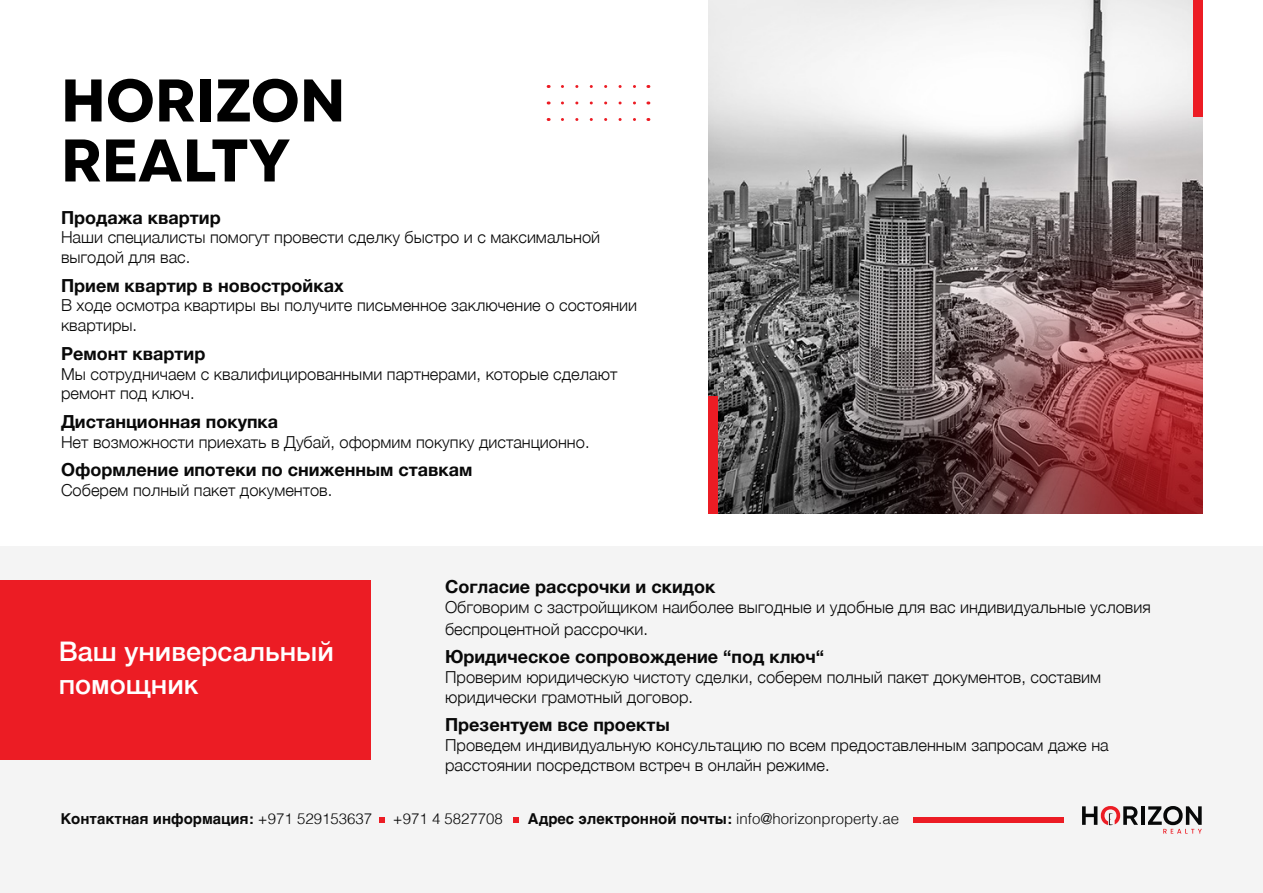
<style>
.page{position:relative;width:1263px;height:893px;background:#fff}
.page>*{position:absolute;margin:0;border:0;box-sizing:border-box;transform-origin:0 0}
.t1{font:800 60px/60px "Gogh";color:#000}
.t2{font:500 27px/33px "Helvetica Neue";color:#fff}
.t3{font:700 18px "Helvetica Neue";color:#090909}
.t4{font:300 16.5px/19.8px "Helvetica Neue";color:#090909}
.t5{font:300 15px "Helvetica";color:#090909}
.t6{font:700 15px "Helvetica";color:#090909}
.s1{font-weight:300}
.s2{font-weight:700}
</style>
<div class="page">
<div style="left:0;top:547px;width:1263px;height:346px;background:#f4f4f4"></div>
<img style="left:708px;top:0;width:495px;height:513px">
<svg style="left:562px;top:85px;width:74px;height:3px"></svg>
<svg style="left:562px;top:101px;width:74px;height:3px"></svg>
<svg style="left:562px;top:118px;width:74px;height:3px"></svg>
<svg style="left:1082px;top:806px;width:56px;height:19px"></svg>
<hr style="left:1141px;top:806px;width:3px;height:19px;background:#070808">
<svg style="left:1148px;top:806px;width:54px;height:28px"></svg>
<div style="left:913px;top:817px;width:150px;height:6px;background:#ec1c24"></div>
<svg style="left:513px;top:817px;width:6px;height:6px"></svg>
<svg style="left:379px;top:817px;width:6px;height:6px"></svg>
<div style="left:0;top:580px;width:370px;height:180px;background:#ec1c24"></div>
<div style="left:708px;top:396px;width:9px;height:117px;background:#ec1c24"></div>
<div style="left:1193px;top:0;width:9px;height:117px;background:#ec1c24"></div>
<h1 class="t1" style="left:61px;top:72px;width:286px">HORIZON<br>REALTY</h1>
<p class="t3" style="left:61px;top:203px;width:161px">Продажа квартир</p>
<p class="t4" style="left:61px;top:226px;width:541px">Наши специалисты помогут провести сделку быстро и с максимальной выгодой для вас.</p>
<p class="t3" style="left:61px;top:271px;width:284px">Прием квартир в новостройках</p>
<p class="t4" style="left:61px;top:294px;width:578px">B ходе осмотра квартиры вы получите письменное заключение о состоянии квартиры.</p>
<p class="t3" style="left:61px;top:339px;width:146px">Ремонт квартир</p>
<p class="t4" style="left:61px;top:363px;width:558px">Мы сотрудничаем с квалифицированными партнерами, которые сделают ремонт под ключ.</p>
<p class="t3" style="left:61px;top:407px;width:219px">Дистанционная покупка</p>
<p class="t4" style="left:61px;top:431px;width:530px">Hет возможности приехать в Дубай, оформим покупку дистанционно.</p>
<p class="t3" style="left:61px;top:456px;width:413px">Оформление ипотеки по сниженным ставкам</p>
<p class="t4" style="left:61px;top:479px;width:273px">Cоберем полный пакет документов.</p>
<h2 class="t2" style="left:59px;top:633px;width:277px">Ваш универсальный помощник</h2>
<p class="t3" style="left:445px;top:573px;width:272px">Согласие рассрочки и скидок</p>
<p class="t4" style="left:445px;top:595px;width:707px;line-height:21.6px">Oбговорим с застройщиком наиболее выгодные и удобные для вас индивидуальные условия беспроцентной рассрочки.</p>
<p class="t3" style="left:445px;top:642px;width:381px">Юридическое сопровождение “под ключ“</p>
<p class="t4" style="left:445px;top:666px;width:658px">Проверим юридическую чистоту сделки, соберем полный пакет документов, составим юридически грамотный договор.</p>
<p class="t3" style="left:445px;top:711px;width:226px">Презентуем все проекты</p>
<p class="t4" style="left:445px;top:734px;width:665px">Проведем индивидуальную консультацию по всем предоставленным запросам даже на расстоянии посредством встреч в онлайн режиме.</p>
<p class="t6" style="left:60px;top:807px;width:313px">Контактная информация: <span class="s1">+971 529153637</span></p>
<p class="t5" style="left:393px;top:806px;width:111px">+971 4 5827708</p>
<p class="t5" style="left:528px;top:806px;width:373px"><span class="s2">Адрес электронной почты:</span> info@horizonproperty.ae</p>
</div>
